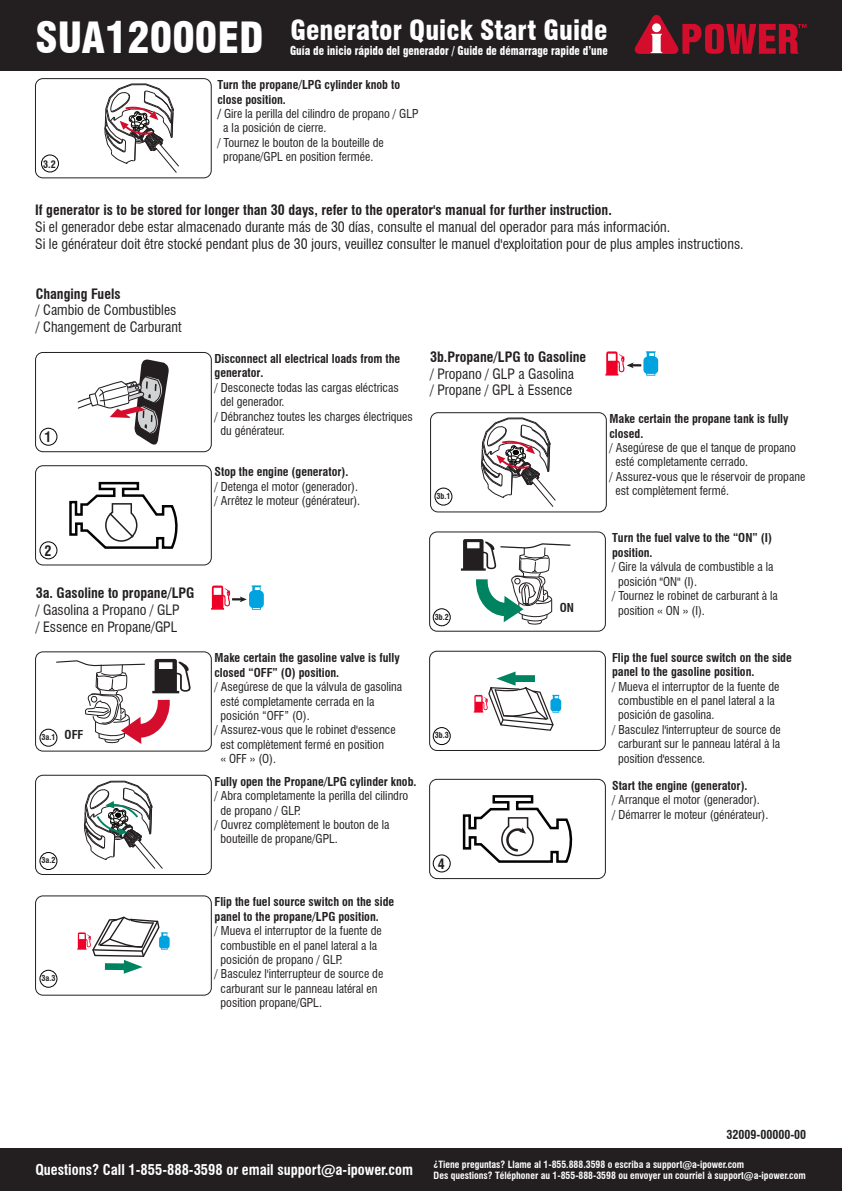
<style>
.page{position:relative;width:842px;height:1191px;background:#fff}
.page>*{position:absolute;margin:0;border:0;box-sizing:border-box;transform-origin:0 0}
.t1{font:900 condensed 42px "Swiss 721 BT";color:#fff}
.t2{font:900 condensed 27px "Swiss 721 BT";color:#fff}
.t3{font:700 condensed 14.5px "Swiss 721 BT";color:#fff}
.t4{font:condensed 14px/16.8px "Swiss 721 BT";color:#231f20}
.t5{font:700 condensed 14px "Swiss 721 BT";color:#231f20}
.t6{font:condensed 12px/14.4px "Swiss 721 BT";color:#231f20}
.t7{font:700 condensed 12px/14.4px "Swiss 721 BT";color:#231f20}
.t8{font:900 condensed 12px "Swiss 721 BT";color:#fff;scale:.9 1}
.t9{font:700 condensed 10px "Swiss 721 BT";color:#231f20}
.t10{font:700 condensed 9.8px/11.7px "Swiss 721 BT";color:#fff}
.t11{font:700 condensed 8px "Swiss 721 BT";color:#231f20}
.s1{font-weight:700}
.s2{font-size:12px}
</style>
<div class="page">
<svg style="left:211px;top:585px;width:53px;height:25px"></svg>
<svg style="left:605px;top:351px;width:53px;height:25px"></svg>
<div style="left:0;top:0;width:842px;height:71px;background:#231f20"></div>
<div style="left:0;top:1148px;width:842px;height:43px;background:#231f20"></div>
<svg style="left:635px;top:15px;width:171px;height:39px"></svg>
<svg style="left:104px;top:83px;width:75px;height:90px"></svg>
<div style="left:35px;top:78px;width:177px;height:100px;border:1px solid #231f20;border-radius:7px"></div>
<div style="left:41px;top:154px;width:18px;height:18px;border:1px solid #030303;border-radius:50%"></div>
<div style="left:35px;top:352px;width:177px;height:100px;border:1px solid #231f20;border-radius:7px"></div>
<svg style="left:77px;top:359px;width:92px;height:86px"></svg>
<div style="left:39px;top:428px;width:18px;height:18px;border:1px solid #030303;border-radius:50%"></div>
<div style="left:35px;top:465px;width:177px;height:100px;border:1px solid #231f20;border-radius:7px"></div>
<svg style="left:69px;top:481px;width:109px;height:68px"></svg>
<div style="left:39px;top:541px;width:18px;height:18px;border:1px solid #030303;border-radius:50%"></div>
<div style="left:35px;top:651px;width:177px;height:100px;border:1px solid #231f20;border-radius:7px"></div>
<svg style="left:55px;top:659px;width:136px;height:92px"></svg>
<div style="left:39px;top:728px;width:18px;height:18px;border:1px solid #030303;border-radius:50%"></div>
<div style="left:35px;top:775px;width:177px;height:100px;border:1px solid #231f20;border-radius:7px"></div>
<svg style="left:84px;top:774px;width:79px;height:95px"></svg>
<div style="left:39px;top:852px;width:18px;height:18px;border:1px solid #030303;border-radius:50%"></div>
<div style="left:35px;top:895px;width:177px;height:100px;border:1px solid #231f20;border-radius:7px"></div>
<svg style="left:77px;top:916px;width:93px;height:57px"></svg>
<div style="left:39px;top:969px;width:18px;height:18px;border:1px solid #030303;border-radius:50%"></div>
<svg style="left:481px;top:417px;width:75px;height:90px"></svg>
<div style="left:430px;top:412px;width:177px;height:100px;border:1px solid #231f20;border-radius:7px"></div>
<div style="left:434px;top:487px;width:18px;height:18px;border:1px solid #030303;border-radius:50%"></div>
<div style="left:429px;top:531px;width:177px;height:100px;border:1px solid #231f20;border-radius:7px"></div>
<svg style="left:461px;top:539px;width:111px;height:93px"></svg>
<div style="left:433px;top:608px;width:18px;height:18px;border:1px solid #030303;border-radius:50%"></div>
<svg style="left:474px;top:671px;width:87px;height:60px"></svg>
<div style="left:429px;top:651px;width:177px;height:100px;border:1px solid #231f20;border-radius:7px"></div>
<div style="left:433px;top:727px;width:18px;height:18px;border:1px solid #030303;border-radius:50%"></div>
<div style="left:429px;top:779px;width:177px;height:100px;border:1px solid #231f20;border-radius:7px"></div>
<svg style="left:462px;top:795px;width:111px;height:68px"></svg>
<div style="left:433px;top:854px;width:18px;height:18px;border:1px solid #030303;border-radius:50%"></div>
<h2 class="t2" style="left:290px;top:14px;width:318px">Generator Quick Start Guide</h2>
<h1 class="t1" style="left:35px;top:12px;width:230px">SUA12000ED</h1>
<p class="t8" style="left:290px;top:43px;width:355px">Guía de inicio rápido del generador / Guide de démarrage rapide d’une</p>
<p class="t7" style="left:217px;top:78px;width:184px">Turn the propane/LPG cylinder knob to</p>
<p class="t7" style="left:217px;top:92px;width:70px">close position.</p>
<p class="t6" style="left:217px;top:106px;width:203px"><span class="s1">/</span> Gire la perilla del cilindro de propano / GLP</p>
<p class="t6" style="left:223px;top:121px;width:105px">a la posición de cierre.</p>
<p class="t6" style="left:217px;top:135px;width:168px">/ Tournez le bouton de la bouteille de</p>
<p class="t6" style="left:223px;top:150px;width:152px">propane/GPL en position fermée.</p>
<p class="t9" style="left:43px;top:158px;width:14px">3.2</p>
<p class="t5" style="left:35px;top:202px;width:578px">If generator is to be stored for longer than 30 days, refer to the operator's manual for further instruction.</p>
<p class="t4" style="left:35px;top:218px;width:710px">Si el generador debe estar almacenado durante más de 30 días, consulte el manual del operador para más información.<br>Si le générateur doit être stocké pendant plus de 30 jours, veuillez consulter le manuel d'exploitation pour de plus amples instructions.</p>
<p class="t5" style="left:36px;top:285px;width:86px">Changing Fuels</p>
<p class="t4" style="left:36px;top:302px;width:147px">/ Cambio de Combustibles / Changement de Carburant</p>
<p class="t5" style="left:45px;top:428px;width:8px">1</p>
<p class="t5" style="left:45px;top:542px;width:8px">2</p>
<p class="t5" style="left:36px;top:584px;width:160px">3a. Gasoline to propane/LPG</p>
<p class="t4" style="left:36px;top:601px;width:145px">/ Gasolina a Propano / GLP / Essence en Propane/GPL</p>
<p class="t11" style="left:42px;top:732px;width:43px">3a.1 <span class="s2">OFF</span></p>
<p class="t11" style="left:42px;top:855px;width:15px">3a.2</p>
<p class="t11" style="left:42px;top:973px;width:15px">3a.3</p>
<p class="t7" style="left:215px;top:351px;width:187px">Disconnect all electrical loads from the generator.</p>
<p class="t6" style="left:215px;top:380px;width:186px">/ Desconecte todas las cargas eléctricas</p>
<p class="t6" style="left:220px;top:394px;width:65px">del generador.</p>
<p class="t6" style="left:215px;top:409px;width:200px">/ Débranchez toutes les charges électriques</p>
<p class="t6" style="left:220px;top:423px;width:66px">du générateur.</p>
<p class="t7" style="left:215px;top:465px;width:135px">Stop the engine (generator).</p>
<p class="t6" style="left:215px;top:479px;width:147px">/ Detenga el motor (generador). / Arrêtez le moteur (générateur).</p>
<p class="t5" style="left:430px;top:348px;width:158px">3b.Propane/LPG to Gasoline</p>
<p class="t4" style="left:430px;top:365px;width:145px">/ Propano / GLP a Gasolina / Propane / GPL à Essence</p>
<p class="t11" style="left:437px;top:491px;width:15px">3b.1</p>
<p class="t7" style="left:215px;top:651px;width:187px">Make certain the gasoline valve is fully closed “OFF” (O) position.</p>
<p class="t6" style="left:215px;top:679px;width:189px">/ Asegúrese de que la válvula de gasolina</p>
<p class="t6" style="left:220px;top:694px;width:155px">esté completamente cerrada en la</p>
<p class="t6" style="left:220px;top:708px;width:91px">posición “OFF” (O).</p>
<p class="t6" style="left:215px;top:723px;width:183px">/ Assurez-vous que le robinet d'essence</p>
<p class="t6" style="left:220px;top:737px;width:165px">est complètement fermé en position</p>
<p class="t6" style="left:220px;top:751px;width:57px">« OFF » (O).</p>
<p class="t7" style="left:215px;top:774px;width:203px">Fully open the Propane/LPG cylinder knob.</p>
<p class="t6" style="left:215px;top:788px;width:195px">/ Abra completamente la perilla del cilindro</p>
<p class="t6" style="left:220px;top:803px;width:82px">de propano / GLP.</p>
<p class="t6" style="left:215px;top:817px;width:177px">/ Ouvrez complètement le bouton de la</p>
<p class="t6" style="left:220px;top:832px;width:119px">bouteille de propane/GPL.</p>
<p class="t7" style="left:215px;top:895px;width:181px">Flip the fuel source switch on the side panel to the propane/LPG position.</p>
<p class="t6" style="left:215px;top:923px;width:169px">/ Mueva el interruptor de la fuente de</p>
<p class="t6" style="left:220px;top:938px;width:158px">combustible en el panel lateral a la</p>
<p class="t6" style="left:220px;top:952px;width:123px">posición de propano / GLP.</p>
<p class="t6" style="left:215px;top:967px;width:170px">/ Basculez l'interrupteur de source de</p>
<p class="t6" style="left:220px;top:981px;width:158px">carburant sur le panneau latéral en</p>
<p class="t6" style="left:220px;top:995px;width:103px">position propane/GPL.</p>
<p class="t11" style="left:435px;top:612px;width:15px">3b.2</p>
<p class="t11" style="left:435px;top:730px;width:15px">3b.3</p>
<p class="t5" style="left:438px;top:855px;width:8px">4</p>
<p class="t7" style="left:560px;top:601px;width:16px">ON</p>
<p class="t7" style="left:609px;top:412px;width:180px">Make certain the propane tank is fully closed.</p>
<p class="t6" style="left:609px;top:440px;width:188px">/ Asegúrese de que el tanque de propano</p>
<p class="t6" style="left:615px;top:455px;width:134px">esté completamente cerrado.</p>
<p class="t6" style="left:609px;top:469px;width:197px">/ Assurez-vous que le réservoir de propane</p>
<p class="t6" style="left:615px;top:483px;width:115px">est complètement fermé.</p>
<p class="t7" style="left:612px;top:531px;width:161px">Turn the fuel valve to the “ON” (I) position.</p>
<p class="t6" style="left:612px;top:560px;width:163px">/ Gire la válvula de combustible a la</p>
<p class="t6" style="left:618px;top:574px;width:81px">posición "ON" (I).</p>
<p class="t6" style="left:612px;top:588px;width:167px">/ Tournez le robinet de carburant à la</p>
<p class="t6" style="left:618px;top:603px;width:88px">position « ON » (I).</p>
<p class="t7" style="left:612px;top:650px;width:181px">Flip the fuel source switch on the side panel to the gasoline position.</p>
<p class="t6" style="left:612px;top:679px;width:169px">/ Mueva el interruptor de la fuente de</p>
<p class="t6" style="left:618px;top:693px;width:158px">combustible en el panel lateral a la</p>
<p class="t6" style="left:618px;top:708px;width:98px">posición de gasolina.</p>
<p class="t6" style="left:612px;top:722px;width:170px">/ Basculez l'interrupteur de source de</p>
<p class="t6" style="left:618px;top:736px;width:164px">carburant sur le panneau latéral à la</p>
<p class="t6" style="left:618px;top:751px;width:89px">position d'essence.</p>
<p class="t7" style="left:612px;top:778px;width:137px">Start the engine (generator).</p>
<p class="t6" style="left:612px;top:792px;width:158px">/ Arranque el motor (generador).<br>/ Démarrer le moteur (générateur).</p>
<p class="t7" style="left:726px;top:1127px;width:81px">32009-00000-00</p>
<p class="t3" style="left:35px;top:1160px;width:379px">Questions? Call 1-855-888-3598 or email support@a-ipower.com</p>
<p class="t10" style="left:434px;top:1158px;width:373px">¿Tiene preguntas? Llame al 1-855.888.3598 o escriba a support@a-ipower.com<br>Des questions? Téléphoner au 1-855-888-3598 ou envoyer un courriel à support@a-ipower.com</p>
</div>
